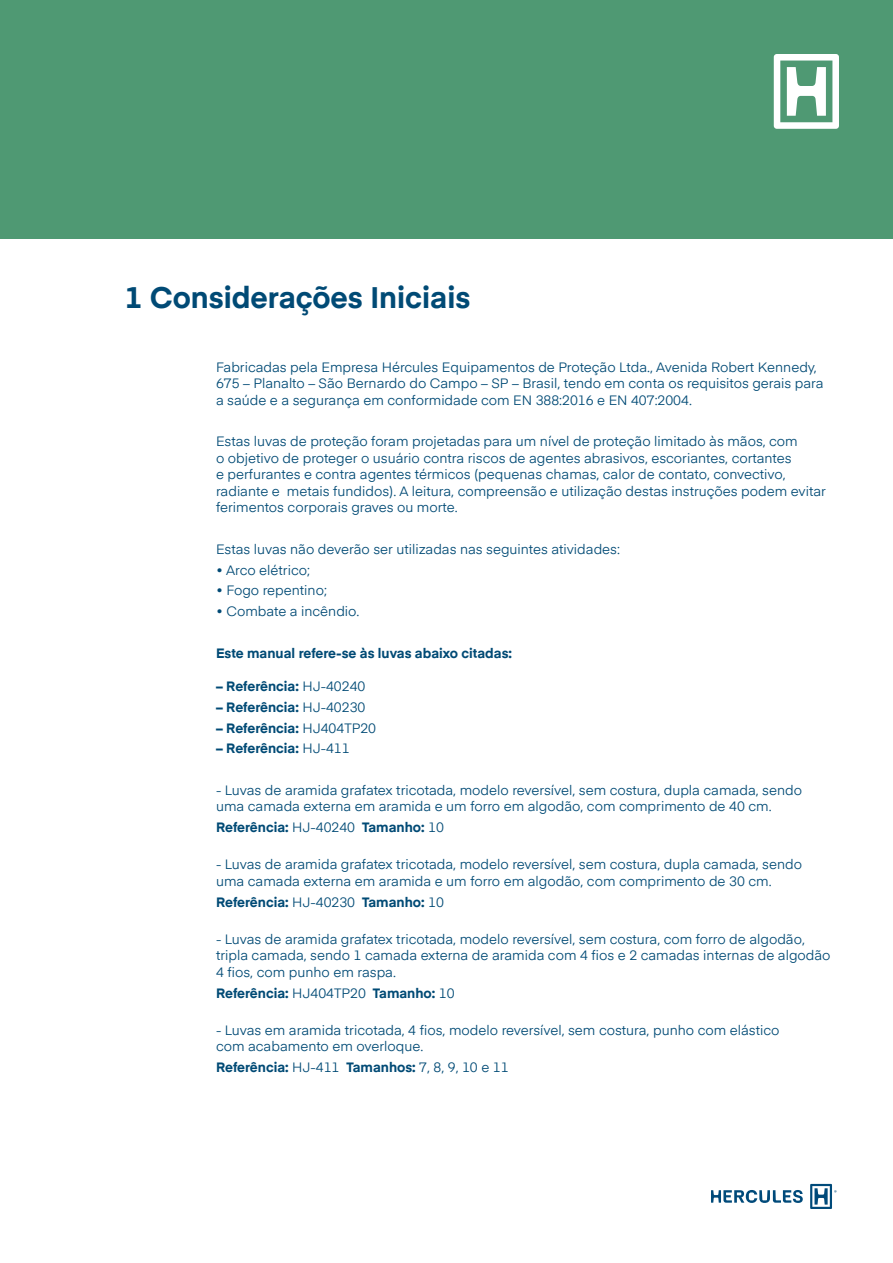
<style>
.page{position:relative;width:893px;height:1263px;background:#fff}
.page>*{position:absolute;margin:0;border:0;box-sizing:border-box;transform-origin:0 0}
.t1{font:700 29.7px "Eina 01";color:#004a75}
.t2{font:13.5px/16.5px "Eina 01";color:#004a75}
.t3{font:700 13.5px "Eina 01";color:#004a75}
.s1{font-weight:400}
</style>
<div class="page">
<div style="left:0;top:0;width:893px;height:238px;background:#4f9973"></div>
<svg style="left:774px;top:54px;width:65px;height:75px"></svg>
<svg style="left:711px;top:1190px;width:92px;height:13px"></svg>
<svg style="left:810px;top:1184px;width:26px;height:25px"></svg>
<h1 class="t1" style="left:125px;top:275px;width:347px">1 Considerações Iniciais</h1>
<p class="t2" style="left:216px;top:358px;width:609px">Fabricadas pela Empresa Hércules Equipamentos de Proteção Ltda., Avenida Robert Kennedy,<br>675 – Planalto – São Bernardo do Campo – SP – Brasil, tendo em conta os requisitos gerais para a saúde e a segurança em conformidade com EN 388:2016 e EN 407:2004.</p>
<p class="t2" style="left:216px;top:432px;width:611px">Estas luvas de proteção foram projetadas para um nível de proteção limitado às mãos, com<br>o objetivo de proteger o usuário contra riscos de agentes abrasivos, escoriantes, cortantes<br>e perfurantes e contra agentes térmicos (pequenas chamas, calor de contato, convectivo, radiante e metais fundidos). A leitura, compreensão e utilização destas instruções podem evitar ferimentos corporais graves ou morte.</p>
<p class="t2" style="left:216px;top:540px;width:405px">Estas luvas não deverão ser utilizadas nas seguintes atividades:</p>
<p class="t2" style="left:216px;top:561px;width:95px">• Arco elétrico;</p>
<p class="t2" style="left:216px;top:581px;width:112px">• Fogo repentino;</p>
<p class="t2" style="left:216px;top:602px;width:145px">• Combate a incêndio.</p>
<p class="t3" style="left:216px;top:643px;width:297px">Este manual refere-se às luvas abaixo citadas:</p>
<p class="t3" style="left:216px;top:676px;width:151px">– Referência: <span class="s1">HJ-40240</span></p>
<p class="t3" style="left:216px;top:697px;width:151px">– Referência: <span class="s1">HJ-40230</span></p>
<p class="t3" style="left:216px;top:718px;width:162px">– Referência: <span class="s1">HJ404TP20</span></p>
<p class="t3" style="left:216px;top:739px;width:135px">– Referência: <span class="s1">HJ-411</span></p>
<p class="t2" style="left:216px;top:781px;width:587px">- Luvas de aramida grafatex tricotada, modelo reversível, sem costura, dupla camada, sendo uma camada externa em aramida e um forro em algodão, com comprimento de 40 cm.</p>
<p class="t3" style="left:216px;top:817px;width:229px">Referência: <span class="s1">HJ-40240</span> Tamanho: <span class="s1">10</span></p>
<p class="t2" style="left:216px;top:855px;width:587px">- Luvas de aramida grafatex tricotada, modelo reversível, sem costura, dupla camada, sendo uma camada externa em aramida e um forro em algodão, com comprimento de 30 cm.</p>
<p class="t3" style="left:216px;top:892px;width:229px">Referência: <span class="s1">HJ-40230</span> Tamanho: <span class="s1">10</span></p>
<p class="t2" style="left:216px;top:930px;width:616px">- Luvas de aramida grafatex tricotada, modelo reversível, sem costura, com forro de algodão, tripla camada, sendo 1 camada externa de aramida com 4 fios e 2 camadas internas de algodão<br>4 fios, com punho em raspa.</p>
<p class="t3" style="left:216px;top:983px;width:240px">Referência: <span class="s1">HJ404TP20</span> Tamanho: <span class="s1">10</span></p>
<p class="t2" style="left:216px;top:1021px;width:565px">- Luvas em aramida tricotada, 4 fios, modelo reversível, sem costura, punho com elástico com acabamento em overloque.</p>
<p class="t3" style="left:216px;top:1057px;width:294px">Referência: <span class="s1">HJ-411</span> Tamanhos: <span class="s1">7, 8, 9, 10 e 11</span></p>
</div>
